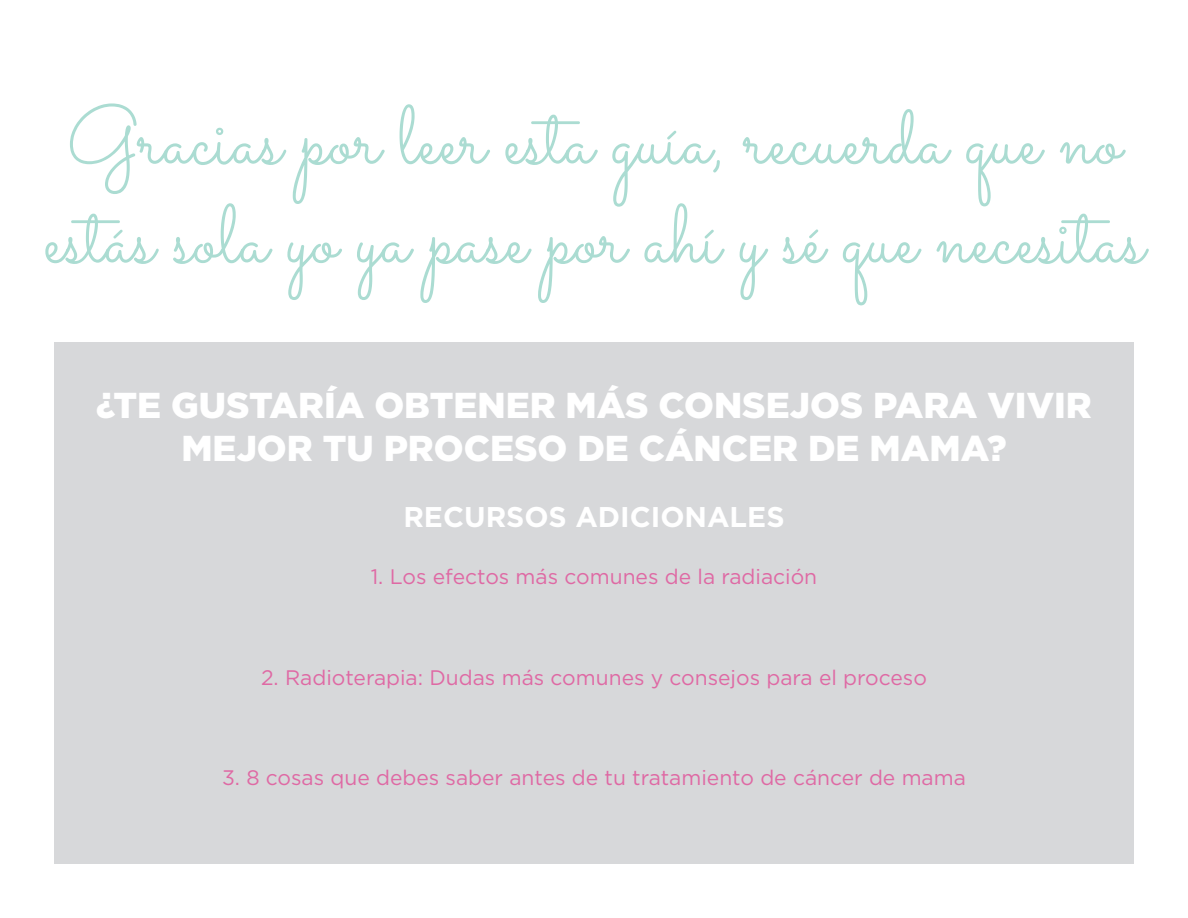
<style>
.page{position:relative;width:1188px;height:918px;background:#fff}
.page>*{position:absolute;margin:0;border:0;box-sizing:border-box;transform-origin:0 0}
.t1{font:82.5px/99px "Sacramento";color:#abdcd2}
.t2{font:900 36px "Gotham";color:#fff}
.t3{font:700 28.5px "Gotham";color:#fff}
.t4{font:21px "Gotham";color:#df69a4}
</style>
<div class="page">
<div style="left:54px;top:342px;width:1080px;height:522px;background:#d7d8da"></div>
<h1 class="t1" style="left:44px;top:85px;width:1102px">Gracias por leer esta guía, recuerda que no estás sola yo ya pase por ahí y sé que necesitas</h1>
<h2 class="t2" style="left:96px;top:380px;width:100px">¿TE GUSTARÍA</h2>
<h2 class="t2" style="left:374px;top:380px;width:82px">OBTENER</h2>
<h2 class="t2" style="left:566px;top:380px;width:120px">MÁS CONSEJOS</h2>
<h2 class="t2" style="left:873px;top:380px;width:51px">PARA</h2>
<h2 class="t2" style="left:988px;top:380px;width:85px">VIVIR</h2>
<h2 class="t2" style="left:181px;top:424px;width:57px">MEJOR</h2>
<h2 class="t2" style="left:323px;top:424px;width:113px">TU PROCESO</h2>
<h2 class="t2" style="left:577px;top:424px;width:143px">DE CÁNCER</h2>
<h2 class="t2" style="left:808px;top:424px;width:200px">DE MAMA?</h2>
<h3 class="t3" style="left:403px;top:498px;width:383px">RECURSOS ADICIONALES</h3>
<p class="t4" style="left:371px;top:563px;width:448px">1. Los efectos más comunes de la radiación</p>
<p class="t4" style="left:261px;top:664px;width:667px">2. Radioterapia: Dudas más comunes y consejos para el proceso</p>
<p class="t4" style="left:222px;top:765px;width:745px">3. 8 cosas que debes saber antes de tu tratamiento de cáncer de mama</p>
</div>
